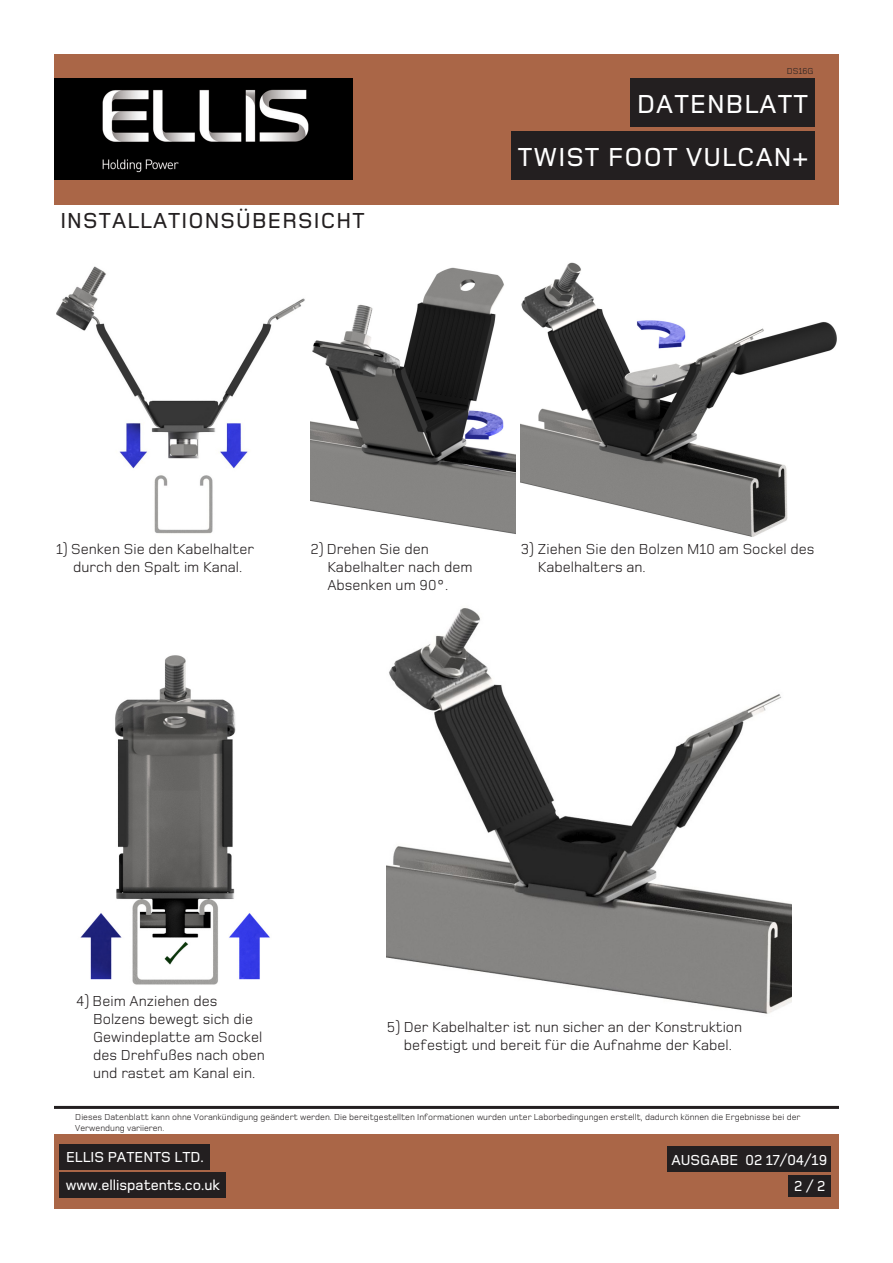
<style>
.page{position:relative;width:893px;height:1263px;background:#fff}
.page>*{position:absolute;margin:0;border:0;box-sizing:border-box;transform-origin:0 0}
.t1{font:500 27px "Foundry Monoline";letter-spacing:.04em;color:#fff}
.t2{font:500 22.5px "Foundry Monoline";letter-spacing:.05em;color:#231f20}
.t3{font:15px/18px "Foundry Monoline";color:#231f20}
.t4{font:500 15px "Foundry Monoline";color:#fff}
.t5{font:9px/10.8px "Foundry Monoline";color:#231f20}
</style>
<div class="page">
<div style="left:54px;top:54px;width:785px;height:150px;background:#aa6647"></div>
<img style="left:54px;top:78px;width:298px;height:102px">
<div style="left:54px;top:1134px;width:785px;height:75px;background:#aa6647"></div>
<div style="left:60px;top:1172px;width:166px;height:25px;background:#231f20"></div>
<div style="left:60px;top:1144px;width:150px;height:25px;background:#231f20"></div>
<div style="left:789px;top:1175px;width:42px;height:22px;background:#231f20"></div>
<div style="left:668px;top:1146px;width:163px;height:26px;background:#231f20"></div>
<div style="left:511px;top:132px;width:304px;height:48px;background:#231f20"></div>
<div style="left:630px;top:78px;width:185px;height:49px;background:#231f20"></div>
<hr style="left:54px;top:1106px;width:785px;height:3px;background:#231f20">
<img style="left:56px;top:266px;width:249px;height:268px">
<img style="left:310px;top:267px;width:206px;height:267px">
<img style="left:521px;top:262px;width:316px;height:275px">
<img style="left:80px;top:655px;width:190px;height:330px">
<img style="left:387px;top:608px;width:404px;height:406px">
<p class="t5" style="left:787px;top:66px;width:28px">DS16G</p>
<p class="t1" style="left:637px;top:90px;width:172px">DATENBLATT</p>
<p class="t2" style="left:60px;top:208px;width:306px">INSTALLATIONSÜBERSICHT</p>
<p class="t1" style="left:518px;top:143px;width:292px">TWIST FOOT VULCAN+</p>
<p class="t3" style="left:56px;top:541px;width:199px;text-align:center">1) Senken Sie den Kabelhalter durch den Spalt im Kanal.</p>
<p class="t3" style="left:327px;top:541px;width:147px;text-indent:-17px">2) Drehen Sie den<br>Kabelhalter nach dem<br>Absenken um 90°.</p>
<p class="t3" style="left:538px;top:541px;width:278px;text-indent:-17px">3) Ziehen Sie den Bolzen M10 am Sockel des<br>Kabelhalters an.</p>
<p class="t3" style="left:93px;top:993px;width:173px;text-indent:-17px">4) Beim Anziehen des<br>Bolzens bewegt sich die<br>Gewindeplatte am Sockel des Drehfußes nach oben und rastet am Kanal ein.</p>
<p class="t3" style="left:387px;top:1019px;width:357px;text-align:center">5) Der Kabelhalter ist nun sicher an der Konstruktion befestigt und bereit für die Aufnahme der Kabel.</p>
<p class="t5" style="left:75px;top:1112px;width:727px">Dieses Datenblatt kann ohne Vorankündigung geändert werden. Die bereitgestellten Informationen wurden unter Laborbedingungen erstellt, dadurch können die Ergebnisse bei der<br>Verwendung variieren.</p>
<p class="t4" style="left:66px;top:1149px;width:139px">ELLIS PATENTS LTD.</p>
<p class="t4" style="left:66px;top:1177px;width:156px">www.ellispatents.co.uk</p>
<p class="t4" style="left:671px;top:1152px;width:157px">AUSGABE 02 17/04/19</p>
<p class="t4" style="left:794px;top:1178px;width:33px">2 / 2</p>
</div>
